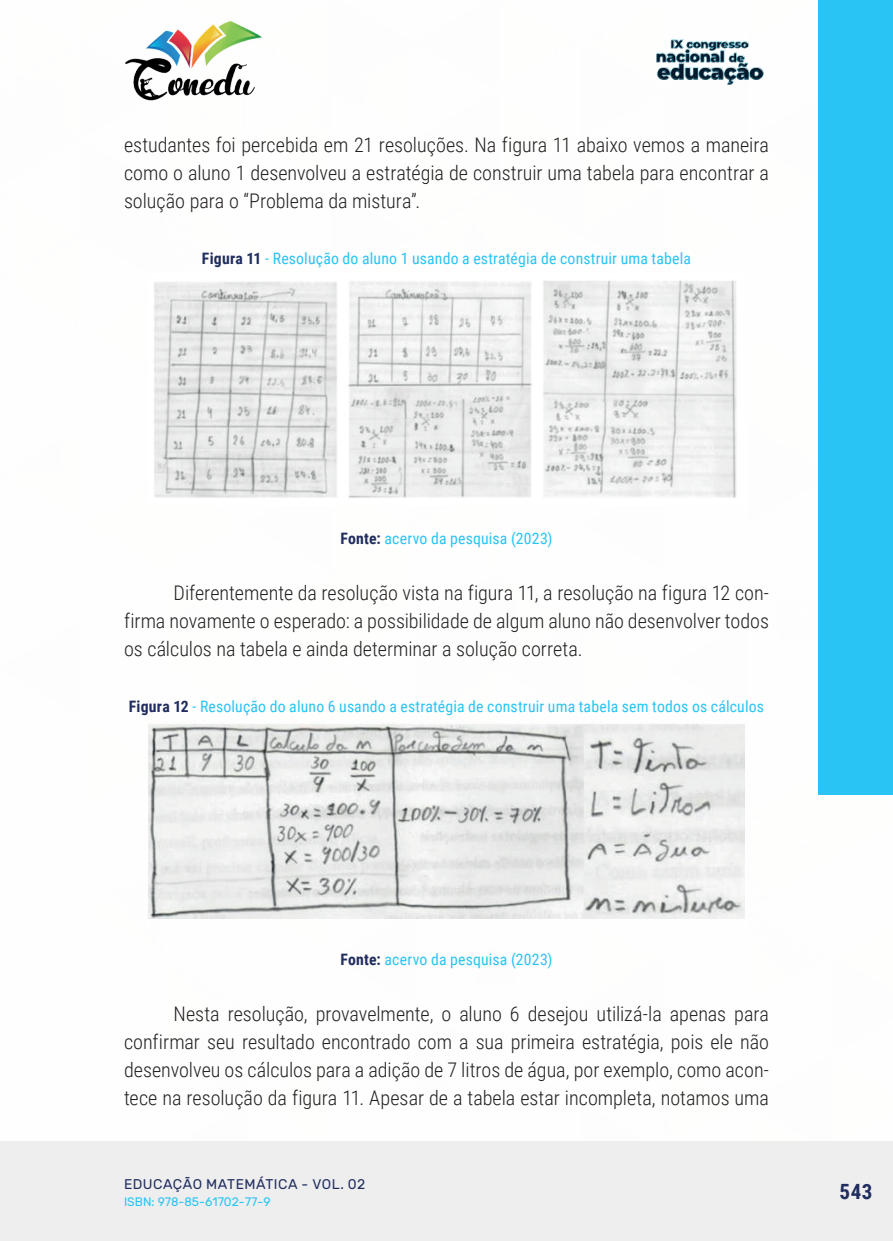
<style>
.page{position:relative;width:893px;height:1241px;background:#fff}
.page>*{position:absolute;margin:0;border:0;box-sizing:border-box;transform-origin:0 0}
.t1{font:700 21px "Roboto Condensed";color:#202d5e}
._9_CORPO{font:300 20.12px/28px "Roboto Condensed";color:#231f20;text-align:justify}
._14_LEGENDAS{font:15.75px "Roboto Condensed";letter-spacing:.01em;color:#29c4f3}
._15_FONTES{font:15.75px "Roboto Condensed";letter-spacing:.01em;color:#29c4f3}
.t2{font:14px "Rubik";letter-spacing:.035em;color:#202d5e}
.t3{font:12.25px "Rubik";color:#29c4f3}
.s1{font-weight:700;color:#202d5e}
</style>
<div class="page">
<div style="left:0;top:1141px;width:893px;height:99px;background:#eeeeef"></div>
<div style="left:819px;top:0;width:74px;height:794px;background:#29c4f3"></div>
<img style="left:125px;top:20px;width:137px;height:81px">
<img style="left:656px;top:39px;width:108px;height:46px">
<img style="left:154px;top:280px;width:583px;height:218px">
<img style="left:149px;top:723px;width:595px;height:195px">
<p class="_9_CORPO" style="left:124px;top:130px;width:646px">estudantes foi percebida em 21 resoluções. Na figura 11 abaixo vemos a maneira como o aluno 1 desenvolveu a estratégia de construir uma tabela para encontrar a solução para o “Problema da mistura”.</p>
<p class="_14_LEGENDAS" style="left:202px;top:247px;width:491px"><span class="s1">Figura 11</span> - Resolução do aluno 1 usando a estratégia de construir uma tabela</p>
<p class="_15_FONTES" style="left:340px;top:527px;width:214px"><span class="s1">Fonte:</span> acervo da pesquisa (2023)</p>
<p class="_9_CORPO" style="left:124px;top:578px;width:646px;text-indent:50px">Diferentemente da resolução vista na figura 11, a resolução na figura 12 con&shy;firma novamente o esperado: a possibilidade de algum aluno não desenvolver todos os cálculos na tabela e ainda determinar a solução correta.</p>
<p class="_14_LEGENDAS" style="left:129px;top:695px;width:637px"><span class="s1">Figura 12</span> - Resolução do aluno 6 usando a estratégia de construir uma tabela sem todos os cálculos</p>
<p class="_15_FONTES" style="left:340px;top:947px;width:214px"><span class="s1">Fonte:</span> acervo da pesquisa (2023)</p>
<p class="_9_CORPO" style="left:124px;top:998px;width:646px;text-indent:50px">Nesta resolução, provavelmente, o aluno 6 desejou utilizá-la apenas para confirmar seu resultado encontrado com a sua primeira estratégia, pois ele não desenvolveu os cálculos para a adição de 7 litros de água, por exemplo, como acon&shy;tece na resolução da figura 11. Apesar de a tabela estar incompleta, notamos uma</p>
<p class="t2" style="left:124px;top:1175px;width:243px">EDUCAÇÃO MATEMÁTICA - VOL. 02</p>
<p class="t3" style="left:124px;top:1194px;width:148px">ISBN: 978-85-61702-77-9</p>
<p class="t1" style="left:839px;top:1176px;width:34px">543</p>
</div>
